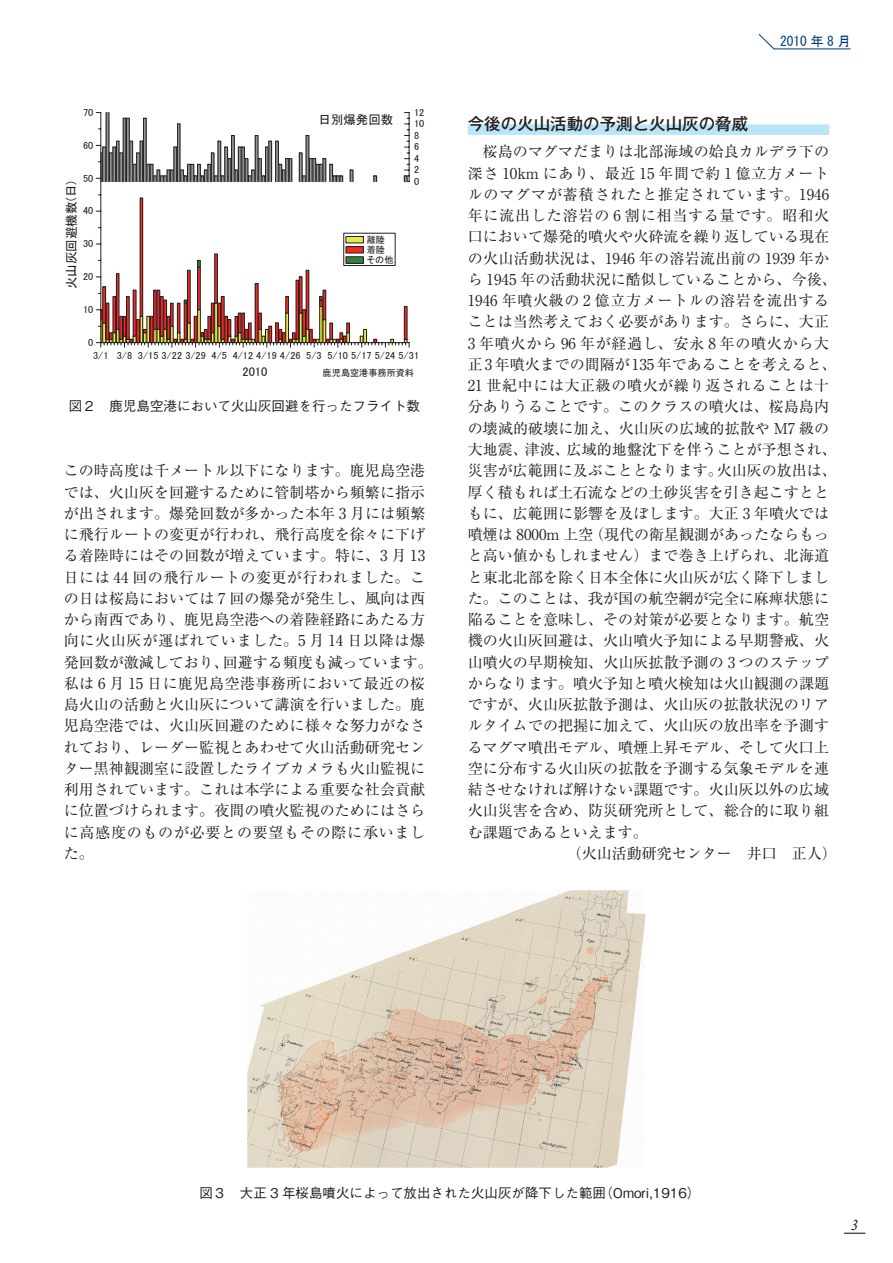
<style>
.page{position:relative;width:893px;height:1263px;background:#fff}
.page>*{position:absolute;margin:0;border:0;box-sizing:border-box;transform-origin:0 0}
.t1{font:500 16.5px "Gothic MB101 Pro";color:#231f20}
.t2{font:15px/21.3px "Ryumin Pro";letter-spacing:.005em;color:#231f20}
.t3{font:15px "Ryumin Pro";letter-spacing:.045em;color:#231f20}
.t4{font:15px "Ryumin Pro";letter-spacing:.06em;color:#231f20}
.t5{font:15px "Ryumin Pro";letter-spacing:.05em;color:#231f20}
.t6{font:15px "Ryumin Pro";letter-spacing:.04em;color:#231f20}
.t7{font:15px "Ryumin Pro";letter-spacing:.055em;color:#231f20}
.t8{font:500 13.5px "Gothic BBB Pro";color:#231f20}
.t9{font:13.5px "MS Gothic";color:#013d7d}
.t10{font:12.6px "MS P Gothic";color:#231f20}
.t11{font:10.35px "MS P Gothic";letter-spacing:.005em;color:#231f20}
.t12{font:9.15px/10.1px "MS P Gothic";letter-spacing:.005em;color:#231f20}
</style>
<div class="page">
<svg style="left:758px;top:34px;width:93px;height:16px"></svg>
<div style="left:468px;top:124px;width:361px;height:11px;background:#b9e5fa"></div>
<hr style="left:409px;top:113px;width:1px;height:69px;background:#231f20">
<div style="left:102px;top:286px;width:4px;height:37px;border:1px solid #231f20"></div>
<div style="left:116px;top:273px;width:3px;height:57px;border:1px solid #231f20"></div>
<div style="left:133px;top:290px;width:3px;height:47px;border:1px solid #231f20"></div>
<div style="left:140px;top:198px;width:3px;height:119px;border:1px solid #231f20"></div>
<div style="left:153px;top:290px;width:4px;height:40px;border:1px solid #231f20"></div>
<div style="left:157px;top:290px;width:3px;height:40px;border:1px solid #231f20"></div>
<div style="left:187px;top:270px;width:4px;height:53px;border:1px solid #231f20"></div>
<div style="left:197px;top:267px;width:4px;height:43px;border:1px solid #231f20"></div>
<div style="left:214px;top:254px;width:4px;height:49px;border:1px solid #231f20"></div>
<div style="left:255px;top:283px;width:3px;height:60px;border:1px solid #ee2928"></div>
<hr style="left:258px;top:283px;width:1px;height:60px;background:#231f20">
<hr style="left:255px;top:283px;width:1px;height:60px;background:#231f20">
<div style="left:296px;top:280px;width:3px;height:60px;border:1px solid #231f20"></div>
<div style="left:299px;top:277px;width:3px;height:36px;border:1px solid #231f20"></div>
<div style="left:323px;top:290px;width:3px;height:30px;border:1px solid #231f20"></div>
<svg style="left:197px;top:260px;width:4px;height:7px"></svg>
<div style="left:106px;top:113px;width:3px;height:69px;border:1px solid #939598"></div>
<hr style="left:109px;top:113px;width:1px;height:69px;background:#231f20">
<hr style="left:106px;top:113px;width:1px;height:69px;background:#231f20">
<div style="left:123px;top:118px;width:3px;height:64px;border:1px solid #939598"></div>
<hr style="left:123px;top:118px;width:1px;height:64px;background:#231f20">
<div style="left:126px;top:118px;width:3px;height:64px;border:1px solid #939598"></div>
<hr style="left:129px;top:118px;width:1px;height:64px;background:#231f20">
<hr style="left:126px;top:118px;width:1px;height:64px;background:#231f20">
<div style="left:143px;top:118px;width:3px;height:64px;border:1px solid #939598"></div>
<hr style="left:146px;top:118px;width:1px;height:64px;background:#231f20">
<hr style="left:143px;top:118px;width:1px;height:64px;background:#231f20">
<div style="left:177px;top:124px;width:3px;height:58px;border:1px solid #939598"></div>
<hr style="left:180px;top:124px;width:1px;height:58px;background:#231f20">
<hr style="left:177px;top:124px;width:1px;height:58px;background:#231f20">
<svg style="left:130px;top:135px;width:162px;height:47px"></svg>
<svg style="left:299px;top:135px;width:44px;height:47px"></svg>
<svg style="left:350px;top:170px;width:3px;height:12px"></svg>
<svg style="left:373px;top:175px;width:4px;height:7px"></svg>
<svg style="left:404px;top:112px;width:5px;height:70px"></svg>
<svg style="left:96px;top:293px;width:314px;height:54px"></svg>
<svg style="left:96px;top:141px;width:27px;height:41px"></svg>
<hr style="left:100px;top:113px;width:1px;height:230px;background:#231f20">
<div style="left:343px;top:233px;width:52px;height:33px;border:1px solid #231f20"></div>
<div style="left:346px;top:236px;width:17px;height:7px;background:#eae84c"></div>
<div style="left:346px;top:236px;width:18px;height:7px;border:1px solid #231f20"></div>
<div style="left:346px;top:247px;width:17px;height:6px;background:#ee2928"></div>
<div style="left:346px;top:246px;width:18px;height:7px;border:1px solid #231f20"></div>
<div style="left:346px;top:257px;width:17px;height:6px;background:#358043"></div>
<div style="left:346px;top:256px;width:18px;height:8px;border:1px solid #231f20"></div>
<img style="left:248px;top:890px;width:397px;height:278px">
<svg style="left:844px;top:1232px;width:21px;height:2px"></svg>
<p class="t11" style="left:83px;top:107px;width:12px">70</p>
<p class="t11" style="left:83px;top:140px;width:12px">60</p>
<p class="t11" style="left:83px;top:173px;width:12px">50</p>
<p class="t10" style="left:65px;top:289px;width:110px;rotate:-90deg">火山灰回避機数(日)</p>
<p class="t11" style="left:83px;top:206px;width:12px">40</p>
<p class="t11" style="left:83px;top:238px;width:12px">30</p>
<p class="t11" style="left:83px;top:271px;width:12px">20</p>
<p class="t11" style="left:83px;top:304px;width:12px">10</p>
<p class="t11" style="left:88px;top:337px;width:7px">0</p>
<p class="t10" style="left:319px;top:113px;width:76px">日別爆発回数</p>
<p class="t12" style="left:367px;top:235px;width:28px">離陸着陸その他</p>
<p class="t11" style="left:414px;top:107px;width:12px">12</p>
<p class="t11" style="left:414px;top:118px;width:12px">10</p>
<p class="t11" style="left:414px;top:130px;width:7px">8</p>
<p class="t11" style="left:414px;top:141px;width:7px">6</p>
<p class="t11" style="left:414px;top:153px;width:7px">4</p>
<p class="t11" style="left:414px;top:164px;width:7px">2</p>
<p class="t11" style="left:414px;top:176px;width:7px">0</p>
<p class="t11" style="left:93px;top:350px;width:327px">3/1 3/8 3/15 3/22 3/29 4/5 4/12 4/19 4/26 5/3 5/10 5/17 5/24 5/31</p>
<p class="t10" style="left:243px;top:365px;width:26px">2010</p>
<p class="t12" style="left:323px;top:367px;width:93px">鹿児島空港事務所資料</p>
<p class="t8" style="left:69px;top:395px;width:352px">図２　鹿児島空港において火山灰回避を行ったフライト数</p>
<p class="t2" style="left:64px;top:459px;width:370px">この時高度は千メートル以下になります。鹿児島空港では、火山灰を回避するために管制塔から頻繁に指示が出されます。爆発回数が多かった本年 3 月には頻繁に飛行ルートの変更が行われ、飛行高度を徐々に下げる着陸時にはその回数が増えています。特に、3 月 13日には 44 回の飛行ルートの変更が行われました。この日は桜島においては 7 回の爆発が発生し、風向は西から南西であり、鹿児島空港への着陸経路にあたる方向に火山灰が運ばれていました。5 月 14 日以降は爆発回数が激減しており、回避する頻度も減っています。私は 6 月 15 日に鹿児島空港事務所において最近の桜島火山の活動と火山灰について講演を行いました。鹿児島空港では、火山灰回避のために様々な努力がなされており、レーダー監視とあわせて火山活動研究センター黒神観測室に設置したライブカメラも火山監視に利用されています。これは本学による重要な社会貢献に位置づけられます。夜間の噴火監視のためにはさらに高感度のものが必要との要望もその際に承いました。</p>
<p class="t9" style="left:780px;top:34px;width:72px">2010 年 8 月</p>
<p class="t1" style="left:468px;top:110px;width:282px">今後の火山活動の予測と火山灰の脅威</p>
<p class="t2" style="left:468px;top:140px;width:363px">　桜島のマグマだまりは北部海域の姶良カルデラ下の</p>
<p class="t3" style="left:468px;top:161px;width:363px">深さ 10km にあり、最近 15 年間で約 1 億立方メート</p>
<p class="t4" style="left:468px;top:182px;width:363px">ルのマグマが蓄積されたと推定されています。1946</p>
<p class="t7" style="left:468px;top:204px;width:363px">年に流出した溶岩の 6 割に相当する量です。昭和火</p>
<p class="t2" style="left:468px;top:225px;width:363px">口において爆発的噴火や火砕流を繰り返している現在</p>
<p class="t2" style="left:468px;top:246px;width:363px">の火山活動状況は、1946 年の溶岩流出前の 1939 年か</p>
<p class="t2" style="left:468px;top:268px;width:370px">ら 1945 年の活動状況に酷似していることから、今後、</p>
<p class="t3" style="left:468px;top:289px;width:363px">1946 年噴火級の 2 億立方メートルの溶岩を流出する</p>
<p class="t2" style="left:468px;top:310px;width:363px">ことは当然考えておく必要があります。さらに、大正</p>
<p class="t5" style="left:468px;top:331px;width:363px">3 年噴火から 96 年が経過し、安永 8 年の噴火から大</p>
<p class="t2" style="left:468px;top:353px;width:370px">正3年噴火までの間隔が135年であることを考えると、</p>
<p class="t6" style="left:468px;top:374px;width:363px">21 世紀中には大正級の噴火が繰り返されることは十</p>
<p class="t2" style="left:468px;top:395px;width:363px">分ありうることです。このクラスの噴火は、桜島島内</p>
<p class="t2" style="left:468px;top:416px;width:363px">の壊滅的破壊に加え、火山灰の広域的拡散や M7 級の</p>
<p class="t2" style="left:468px;top:438px;width:370px">大地震、津波、広域的地盤沈下を伴うことが予想され、</p>
<p class="t2" style="left:468px;top:459px;width:370px">災害が広範囲に及ぶこととなります。火山灰の放出は、</p>
<p class="t2" style="left:468px;top:480px;width:363px">厚く積もれば土石流などの土砂災害を引き起こすとと</p>
<p class="t2" style="left:468px;top:501px;width:363px">もに、広範囲に影響を及ぼします。大正 3 年噴火では</p>
<p class="t2" style="left:468px;top:523px;width:363px">噴煙は 8000m 上空（現代の衛星観測があったならもっ</p>
<p class="t2" style="left:468px;top:544px;width:363px">と高い値かもしれません）まで巻き上げられ、北海道</p>
<p class="t2" style="left:468px;top:565px;width:363px">と東北北部を除く日本全体に火山灰が広く降下しまし</p>
<p class="t2" style="left:468px;top:587px;width:363px">た。このことは、我が国の航空網が完全に麻痺状態に</p>
<p class="t2" style="left:468px;top:608px;width:363px">陥ることを意味し、その対策が必要となります。航空</p>
<p class="t2" style="left:468px;top:629px;width:363px">機の火山灰回避は、火山噴火予知による早期警戒、火</p>
<p class="t2" style="left:468px;top:650px;width:363px">山噴火の早期検知、火山灰拡散予測の 3 つのステップ</p>
<p class="t2" style="left:468px;top:672px;width:363px">からなります。噴火予知と噴火検知は火山観測の課題</p>
<p class="t2" style="left:468px;top:693px;width:363px">ですが、火山灰拡散予測は、火山灰の拡散状況のリア</p>
<p class="t2" style="left:468px;top:714px;width:363px">ルタイムでの把握に加えて、火山灰の放出率を予測す</p>
<p class="t2" style="left:468px;top:735px;width:363px">るマグマ噴出モデル、噴煙上昇モデル、そして火口上</p>
<p class="t2" style="left:468px;top:757px;width:363px">空に分布する火山灰の拡散を予測する気象モデルを連</p>
<p class="t2" style="left:468px;top:778px;width:363px">結させなければ解けない課題です。火山灰以外の広域</p>
<p class="t2" style="left:468px;top:799px;width:363px">火山災害を含め、防災研究所として、総合的に取り組</p>
<p class="t2" style="left:468px;top:820px;width:181px">む課題であるといえます。</p>
<p class="t2" style="left:567px;top:842px;width:271px">（火山活動研究センター　井口　正人）</p>
<p class="t8" style="left:199px;top:1182px;width:503px">図３　大正 3 年桜島噴火によって放出された火山灰が降下した範囲（Omori,1916）</p>
</div>
